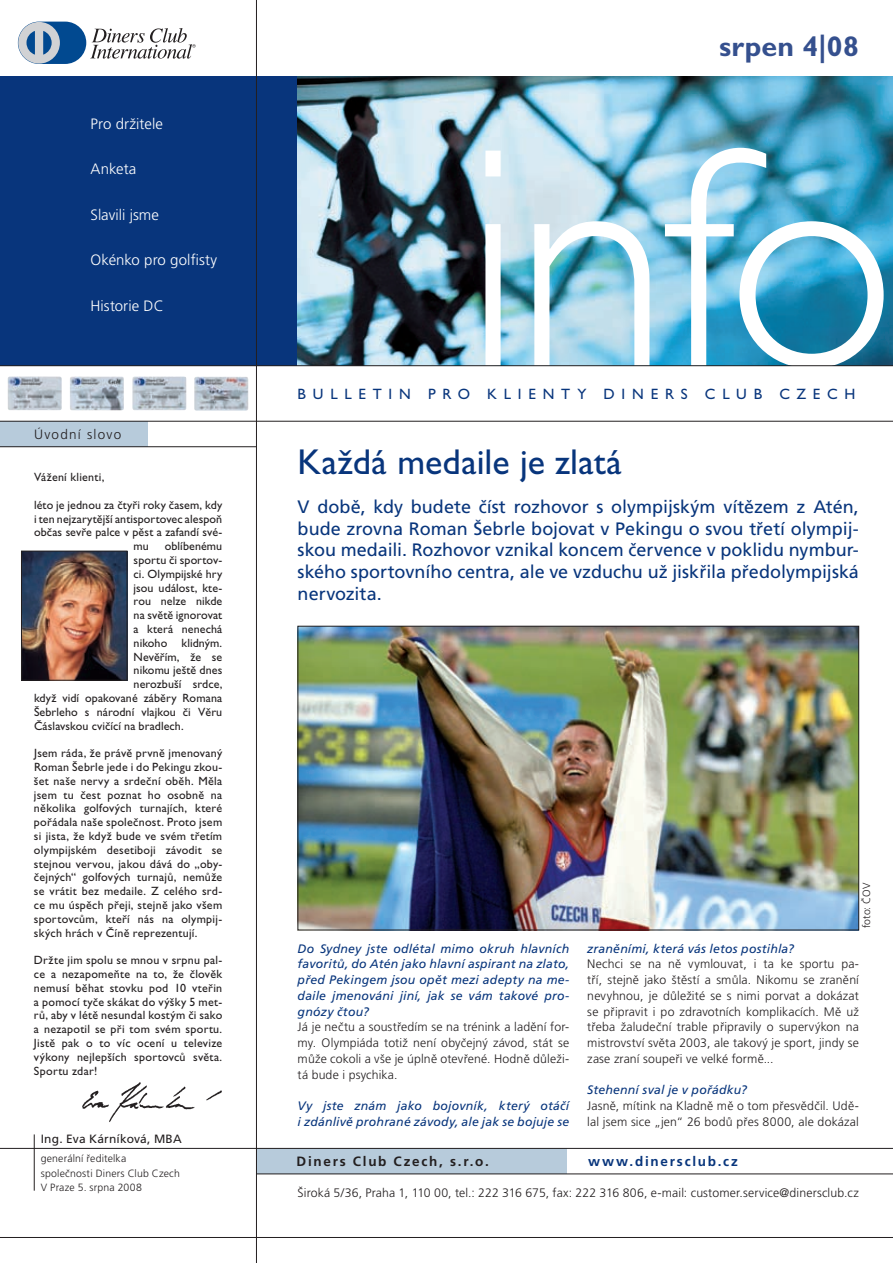
<style>
.page{position:relative;width:893px;height:1263px;background:#fff}
.page>*{position:absolute;margin:0;border:0;box-sizing:border-box;transform-origin:0 0}
.t1{font:36px "Gill Sans CE";color:#08357c}
.t2{font:700 28.5px "Gill Sans CE";letter-spacing:.01em;color:#35508e}
.t3{font:18px/21.6px "Frutiger CE";color:#08357c;text-align:justify}
.t4{font:300 15px "Frutiger CE";letter-spacing:.005em;color:#fff}
.t5{font:15px "Gill Sans CE";letter-spacing:.45em;color:#08357c}
.t6{font:700 13.5px "Frutiger CE";letter-spacing:.13em;color:#231f20}
.t7{font:700 13.5px "Frutiger CE";letter-spacing:.13em;color:#08357c}
.t8{font:300 13.5px "Frutiger CE";letter-spacing:.09em;color:#231f20}
.t9{font:300 12.3px/15.8px "Frutiger CE";letter-spacing:.01em;color:#231f20;text-align:justify}
.t10{font:italic 12.3px/15.8px "Frutiger CE";letter-spacing:.015em;color:#08357c;text-align:justify}
.t11{font:12px/13.8px "Gill Sans CE";letter-spacing:.01em;color:#231f20;text-align:justify}
.t12{font:12px "Frutiger CE";letter-spacing:.01em;color:#231f20}
.t13{font:300 10.5px/14.1px "Frutiger CE";letter-spacing:.015em;color:#231f20}
</style>
<div class="page">
<img style="left:82px;top:1082px;width:140px;height:40px">
<div style="left:256px;top:1148px;width:311px;height:26px;background:#b7cbdb"></div>
<hr style="left:257px;top:1174px;width:636px;height:1px;background:#231f20">
<div style="left:0;top:77px;width:314px;height:289px;background:#08357c"></div>
<img style="left:298px;top:77px;width:595px;height:288px">
<svg style="left:485px;top:151px;width:16px;height:214px"></svg>
<svg style="left:534px;top:221px;width:115px;height:144px"></svg>
<svg style="left:665px;top:148px;width:219px;height:219px"></svg>
<hr style="left:256px;top:0;width:1px;height:1263px;background:#231f20">
<hr style="left:0;top:365px;width:893px;height:1px;background:#231f20">
<div style="left:17px;top:21px;width:70px;height:44px;border:2px solid #fff;border-radius:21px"></div>
<div style="left:18px;top:22px;width:68px;height:42px;background:#014990;border-radius:21px"></div>
<div style="left:18px;top:22px;width:42px;height:42px;background:#d1d2d4;border-radius:50%"></div>
<svg style="left:26px;top:31px;width:26px;height:24px"></svg>
<svg style="left:90px;top:28px;width:106px;height:31px"></svg>
<img style="left:8px;top:376px;width:54px;height:34px">
<img style="left:70px;top:376px;width:54px;height:34px">
<img style="left:132px;top:376px;width:54px;height:34px">
<img style="left:194px;top:377px;width:54px;height:33px">
<div style="left:0;top:421px;width:147px;height:26px;background:#b7cbdb"></div>
<hr style="left:0;top:421px;width:893px;height:1px;background:#231f20">
<hr style="left:0;top:1148px;width:893px;height:1px;background:#231f20">
<hr style="left:34px;top:1134px;width:1px;height:57px;background:#231f20">
<hr style="left:0;top:1237px;width:893px;height:1px;background:#231f20">
<hr style="left:0;top:446px;width:257px;height:1px;background:#231f20">
<img style="left:23px;top:553px;width:102px;height:125px">
<div style="left:21px;top:551px;width:106px;height:129px;border:1px solid #231f20"></div>
<img style="left:300px;top:628px;width:557px;height:300px">
<div style="left:298px;top:626px;width:561px;height:304px;border:1px solid #231f20"></div>
<p class="t4" style="left:91px;top:115px;width:74px">Pro držitele</p>
<p class="t4" style="left:91px;top:161px;width:47px">Anketa</p>
<p class="t4" style="left:91px;top:206px;width:70px">Slavili jsme</p>
<p class="t4" style="left:91px;top:252px;width:128px">Okénko pro golfisty</p>
<p class="t4" style="left:91px;top:297px;width:75px">Historie DC</p>
<p class="t8" style="left:34px;top:427px;width:89px">Úvodní slovo</p>
<p class="t11" style="left:34px;top:470px;width:72px">Vážení klienti,</p>
<p class="t11" style="left:34px;top:498px;width:190px">léto je jednou za čtyři roky časem, kdy</p>
<p class="t11" style="left:34px;top:512px;width:190px">i ten nejzarytější antisportovec alespoň</p>
<p class="t11" style="left:34px;top:525px;width:190px">občas sevře palce v pěst a zafandí své-</p>
<p class="t11" style="left:134px;top:539px;width:17px">mu</p>
<p class="t11" style="left:165px;top:539px;width:59px">oblíbenému</p>
<p class="t11" style="left:134px;top:553px;width:90px">sportu či sportov-</p>
<p class="t11" style="left:134px;top:567px;width:90px">ci. Olympijské hry</p>
<p class="t11" style="left:134px;top:581px;width:90px">jsou událost, kte-</p>
<p class="t11" style="left:134px;top:594px;width:90px">rou nelze nikde</p>
<p class="t11" style="left:134px;top:608px;width:90px">na světě ignorovat</p>
<p class="t11" style="left:134px;top:622px;width:90px">a která nenechá</p>
<p class="t11" style="left:134px;top:636px;width:90px">nikoho klidným.</p>
<p class="t11" style="left:134px;top:650px;width:90px">N evěřím, že se</p>
<p class="t11" style="left:134px;top:663px;width:90px">nikomu ještě dnes</p>
<p class="t11" style="left:134px;top:677px;width:90px">nerozbuší srdce,</p>
<p class="t11" style="left:34px;top:691px;width:190px">když vidí opakované záběry Romana</p>
<p class="t11" style="left:34px;top:705px;width:190px">Šebrleho s národní vlajkou či Věru</p>
<p class="t11" style="left:34px;top:719px;width:151px">Čáslavskou cvičící na bradlech.</p>
<p class="t11" style="left:34px;top:746px;width:190px">Jsem ráda, že právě prvně jmenovaný Roman Šebrle jede i do Pekingu zkou&shy;šet naše nervy a srdeční oběh. Měla jsem tu čest poznat ho osobně na několika golfových turnajích, které pořádala naše společnost. Proto jsem si jista, že když bude ve svém třetím olympijském desetiboji závodit se stejnou vervou, jakou dává do „oby&shy;čejných“ golfových turnajů, nemůže se vrátit bez medaile. Z celého srd&shy;ce mu úspěch přeji, stejně jako všem sportovcům, kteří nás na olympij&shy;ských hrách v Číně reprezentují.</p>
<p class="t11" style="left:34px;top:953px;width:190px">Držte jim spolu se mnou v srpnu pal&shy;ce a nezapomeňte na to, že člověk nemusí běhat stovku pod 10 vteřin a pomocí tyče skákat do výšky 5 met&shy;rů, aby v létě nesundal kostým či sako a nezapotil se při tom svém sportu.<br>Jistě pak o to víc ocení u televize výkony nejlepších sportovců světa.<br>Sportu zdar!</p>
<p class="t12" style="left:41px;top:1132px;width:142px">Ing. Eva Kárníková, MBA</p>
<p class="t13" style="left:41px;top:1152px;width:141px">generální ředitelka společnosti Diners Club Czech<br>V Praze 5. srpna 2008</p>
<h2 class="t2" style="left:719px;top:29px;width:141px">srpen 4|08</h2>
<p class="t5" style="left:298px;top:385px;width:544px">Bulleti n pro k li enty Di ners Club Czech</p>
<h1 class="t1" style="left:298px;top:440px;width:326px">Každá medaile je zlatá</h1>
<p class="t3" style="left:298px;top:496px;width:563px">V době, kdy budete číst rozhovor s olympijským vítězem z Atén, bude zrovna Roman Šebrle bojovat v Pekingu o svou třetí olympij&shy;skou medaili. Rozhovor vznikal koncem července v poklidu nymbur&shy;ského sportovního centra, ale ve vzduchu už jiskřila předolympijská nervozita.</p>
<p class="t10" style="left:298px;top:940px;width:273px">Do Sydney jste odlétal mimo okruh hlavních favoritů, do Atén jako hlavní aspirant na zlato, před Pekingem jsou opět mezi adepty na me&shy;daile jmenováni jiní, jak se vám takové pro&shy;gnózy čtou?</p>
<p class="t9" style="left:298px;top:1019px;width:273px">Já je nečtu a soustředím se na trénink a ladění for&shy;my. Olympiáda totiž není obyčejný závod, stát se může cokoli a vše je úplně otevřené. Hodně důleži&shy;tá bude i psychika.</p>
<p class="t10" style="left:298px;top:1098px;width:273px">Vy jste znám jako bojovník, který otáčí i zdánlivě prohrané závody, ale jak se bojuje se</p>
<p class="t6" style="left:296px;top:1154px;width:194px">Diners Club Czech, s.r.o.</p>
<p class="t13" style="left:859px;top:928px;width:47px;rotate:-90deg">foto: ČOV</p>
<p class="t10" style="left:587px;top:940px;width:208px">zraněními, která vás letos postihla?</p>
<p class="t9" style="left:587px;top:956px;width:273px">Nechci se na ně vymlouvat, i ta ke sportu pa&shy;tří, stejně jako štěstí a smůla. Nikomu se zranění nevyhnou, je důležité se s nimi porvat a dokázat se připravit i po zdravotních komplikacích. Mě už třeba žaludeční trable připravily o supervýkon na mistrovství světa 2003, ale takový je sport, jindy se zase zraní soupeři ve velké formě...</p>
<p class="t10" style="left:587px;top:1082px;width:161px">Stehenní sval je v pořádku?</p>
<p class="t9" style="left:587px;top:1098px;width:273px">Jasně, mítink na Kladně mě o tom přesvědčil. Udě&shy;lal jsem sice „jen“ 26 bodů přes 8000, ale dokázal</p>
<p class="t7" style="left:588px;top:1154px;width:151px">www.dinersclub.cz</p>
<p class="t9" style="left:298px;top:1184px;width:563px">Široká 5/36, Praha 1, 110 00, tel.: 222 316 675, fax: 222 316 806, e-mail: customer.service@dinersclub.cz</p>
</div>
